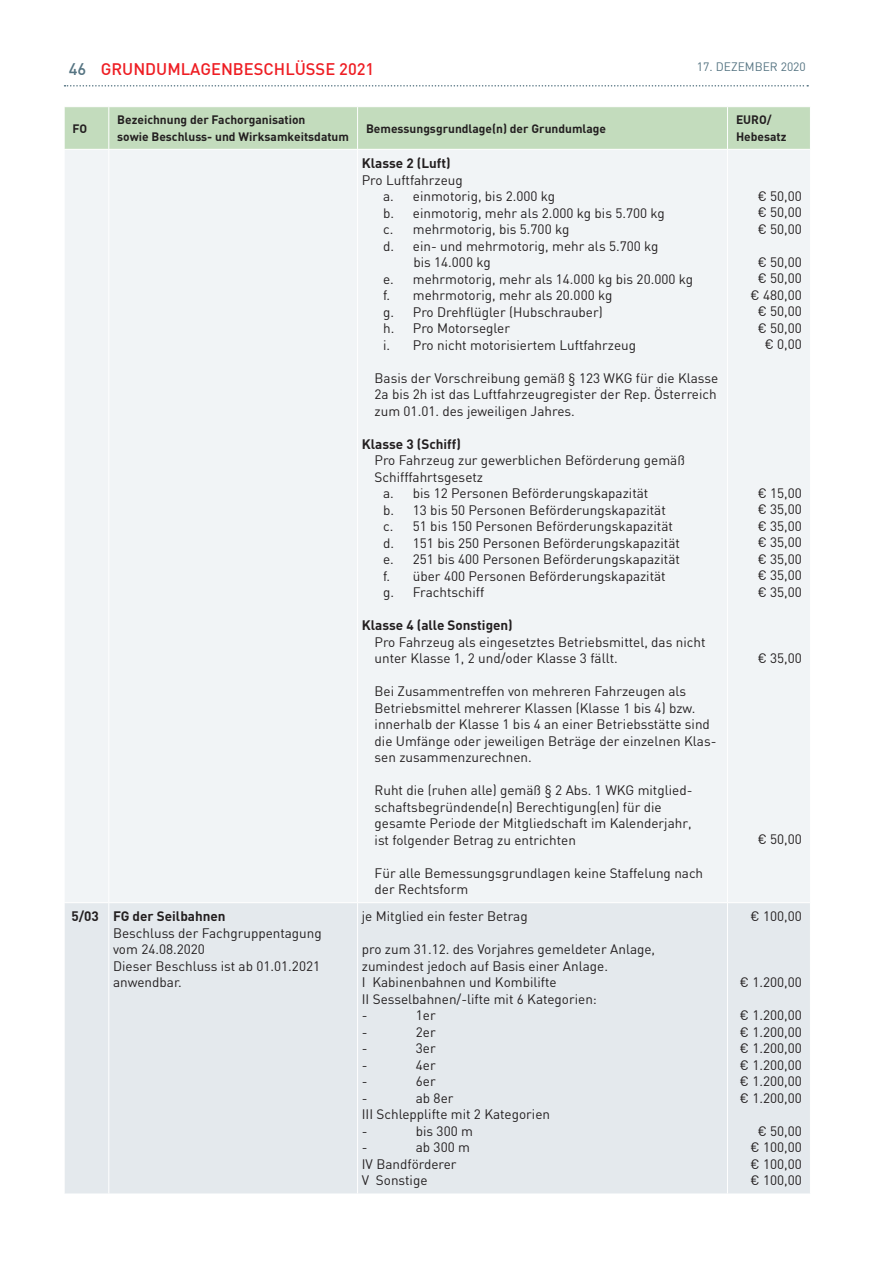
<style>
.page{position:relative;width:893px;height:1263px;background:#fff}
.page>*{position:absolute;margin:0;border:0;box-sizing:border-box;transform-origin:0 0}
.t1{font:500 16.5px "DIN";color:#ee1d23}
.t2{font:13.5px/16.5px "DIN";color:#231f20}
.t3{font:700 13.5px "DIN";color:#231f20}
.t4{font:700 12px/16.5px "DIN";color:#231f20}
.t5{font:12px "DIN";color:#557482}
.s1{color:#557482}
</style>
<div class="page">
<svg style="left:65px;top:85px;width:743px;height:2px"></svg>
<div style="left:65px;top:107px;width:745px;height:42px;background:#c3dcbd"></div>
<div style="left:65px;top:150px;width:745px;height:752px;background:#f1f4f6"></div>
<div style="left:65px;top:903px;width:745px;height:290px;background:#e4e9ed"></div>
<hr style="left:108px;top:150px;width:1px;height:752px;background:#fff">
<hr style="left:357px;top:150px;width:1px;height:752px;background:#fff">
<hr style="left:727px;top:150px;width:1px;height:752px;background:#fff">
<hr style="left:108px;top:903px;width:1px;height:290px;background:#fff">
<hr style="left:357px;top:903px;width:1px;height:290px;background:#fff">
<hr style="left:727px;top:903px;width:1px;height:290px;background:#fff">
<hr style="left:108px;top:107px;width:1px;height:42px;background:#fff">
<hr style="left:357px;top:107px;width:1px;height:42px;background:#fff">
<hr style="left:727px;top:107px;width:1px;height:42px;background:#fff">
<p class="t1" style="left:69px;top:58px;width:307px"><span class="s1">46</span> GRUNDUMLAGENBESCHLÜSSE 2021</p>
<p class="t5" style="left:697px;top:59px;width:110px">17. DEZEMBER 2020</p>
<p class="t4" style="left:73px;top:119px;width:16px">FO</p>
<p class="t4" style="left:117px;top:111px;width:233px">Bezeichnung der Fachorganisation<br>sowie Beschluss- und Wirksamkeitsdatum</p>
<p class="t4" style="left:366px;top:119px;width:242px">Bemessungsgrundlage(n) der Grundumlage</p>
<p class="t4" style="left:736px;top:111px;width:52px">EURO/<br>Hebesatz</p>
<p class="t3" style="left:362px;top:154px;width:90px">Klasse 2 (Luft)</p>
<p class="t2" style="left:362px;top:171px;width:102px">Pro Luftfahrzeug</p>
<p class="t2" style="left:383px;top:188px;width:174px">a. einmotorig, bis 2.000 kg</p>
<p class="t2" style="left:383px;top:204px;width:283px">b. einmotorig, mehr als 2.000 kg bis 5.700 kg</p>
<p class="t2" style="left:383px;top:221px;width:188px">c. mehrmotorig, bis 5.700 kg</p>
<p class="t2" style="left:383px;top:237px;width:277px">d. ein- und mehrmotorig, mehr als 5.700 kg</p>
<p class="t2" style="left:413px;top:254px;width:79px">bis 14.000 kg</p>
<p class="t2" style="left:383px;top:270px;width:312px">e. mehrmotorig, mehr als 14.000 kg bis 20.000 kg</p>
<p class="t2" style="left:383px;top:287px;width:231px">f. mehrmotorig, mehr als 20.000 kg</p>
<p class="t2" style="left:383px;top:303px;width:221px">g. Pro Drehflügler (Hubschrauber)</p>
<p class="t2" style="left:383px;top:320px;width:128px">h. Pro Motorsegler</p>
<p class="t2" style="left:383px;top:336px;width:255px">i. Pro nicht motorisiertem Luftfahrzeug</p>
<p class="t2" style="left:375px;top:369px;width:345px;text-align:justify">Basis der Vorschreibung gemäß § 123 WKG für die Klasse 2a bis 2h ist das Luftfahrzeugregister der Rep. Österreich zum 01.01. des jeweiligen Jahres.</p>
<p class="t3" style="left:362px;top:435px;width:101px">Klasse 3 (Schiff)</p>
<p class="t2" style="left:375px;top:452px;width:312px">Pro Fahrzeug zur gewerblichen Beförderung gemäß</p>
<p class="t2" style="left:375px;top:468px;width:110px">Schifffahrtsgesetz</p>
<p class="t2" style="left:383px;top:485px;width:267px">a. bis 12 Personen Beförderungskapazität</p>
<p class="t2" style="left:383px;top:501px;width:284px">b. 13 bis 50 Personen Beförderungskapazität</p>
<p class="t2" style="left:383px;top:518px;width:291px">c. 51 bis 150 Personen Beförderungskapazität</p>
<p class="t2" style="left:383px;top:534px;width:298px">d. 151 bis 250 Personen Beförderungskapazität</p>
<p class="t2" style="left:383px;top:551px;width:298px">e. 251 bis 400 Personen Beförderungskapazität</p>
<p class="t2" style="left:383px;top:567px;width:284px">f. über 400 Personen Beförderungskapazität</p>
<p class="t2" style="left:383px;top:584px;width:103px">g. Frachtschiff</p>
<p class="t3" style="left:362px;top:616px;width:153px">Klasse 4 (alle Sonstigen)</p>
<p class="t2" style="left:375px;top:633px;width:332px">Pro Fahrzeug als eingesetztes Betriebsmittel, das nicht unter Klasse 1, 2 und/oder Klasse 3 fällt.</p>
<p class="t2" style="left:375px;top:683px;width:343px">Bei Zusammentreffen von mehreren Fahrzeugen als Betriebsmittel mehrerer Klassen (Klasse 1 bis 4) bzw. innerhalb der Klasse 1 bis 4 an einer Betriebsstätte sind die Umfänge oder jeweiligen Beträge der einzelnen Klas&shy;sen zusammenzurechnen.</p>
<p class="t2" style="left:375px;top:782px;width:319px">Ruht die (ruhen alle) gemäß § 2 Abs. 1 WKG mitglied&shy;schaftsbegründende(n) Berechtigung(en) für die gesamte Periode der Mitgliedschaft im Kalenderjahr, ist folgender Betrag zu entrichten</p>
<p class="t2" style="left:375px;top:864px;width:330px">Für alle Bemessungsgrundlagen keine Staffelung nach der Rechtsform</p>
<p class="t2" style="left:758px;top:188px;width:46px;text-align:justify">€ 50,00 € 50,00 € 50,00</p>
<p class="t2" style="left:751px;top:254px;width:53px;text-align:right">€ 50,00 € 50,00 € 480,00 € 50,00 € 50,00 € 0,00</p>
<p class="t2" style="left:758px;top:485px;width:46px;text-align:justify">€ 15,00 € 35,00 € 35,00 € 35,00 € 35,00 € 35,00 € 35,00</p>
<p class="t2" style="left:758px;top:650px;width:46px">€ 35,00</p>
<p class="t2" style="left:758px;top:831px;width:46px">€ 50,00</p>
<p class="t3" style="left:72px;top:907px;width:156px">5/03 FG der Seilbahnen</p>
<p class="t2" style="left:113px;top:924px;width:210px">Beschluss der Fachgruppentagung vom 24.08.2020<br>Dieser Beschluss ist ab 01.01.2021 anwendbar.</p>
<p class="t2" style="left:362px;top:908px;width:167px">je Mitglied ein fester Betrag</p>
<p class="t2" style="left:362px;top:941px;width:295px">pro zum 31.12. des Vorjahres gemeldeter Anlage, zumindest jedoch auf Basis einer Anlage.<br>I Kabinenbahnen und Kombilifte<br>II Sesselbahnen/-lifte mit 6 Kategorien:<br>-</p>
<p class="t2" style="left:416px;top:1007px;width:21px">1er</p>
<p class="t2" style="left:362px;top:1023px;width:7px">-</p>
<p class="t2" style="left:416px;top:1023px;width:21px">2er</p>
<p class="t2" style="left:362px;top:1040px;width:7px">-</p>
<p class="t2" style="left:416px;top:1040px;width:21px">3er</p>
<p class="t2" style="left:362px;top:1056px;width:7px">-</p>
<p class="t2" style="left:416px;top:1056px;width:21px">4er</p>
<p class="t2" style="left:362px;top:1073px;width:7px">-</p>
<p class="t2" style="left:416px;top:1073px;width:21px">6er</p>
<p class="t2" style="left:362px;top:1089px;width:7px">-</p>
<p class="t2" style="left:362px;top:1089px;width:190px;text-indent:54px">ab 8er<br>III Schlepplifte mit 2 Kategorien -</p>
<p class="t2" style="left:416px;top:1122px;width:59px">bis 300 m</p>
<p class="t2" style="left:362px;top:1139px;width:110px;text-indent:54px">ab 300 m<br>IV Bandförderer<br>V Sonstige</p>
<p class="t2" style="left:362px;top:1139px;width:7px">-</p>
<p class="t2" style="left:751px;top:908px;width:53px">€ 100,00</p>
<p class="t2" style="left:740px;top:974px;width:64px">€ 1.200,00</p>
<p class="t2" style="left:740px;top:1007px;width:64px;text-align:justify">€ 1.200,00 € 1.200,00 € 1.200,00 € 1.200,00 € 1.200,00 € 1.200,00</p>
<p class="t2" style="left:751px;top:1122px;width:53px;text-align:center">€ 50,00 € 100,00 € 100,00 € 100,00</p>
</div>
